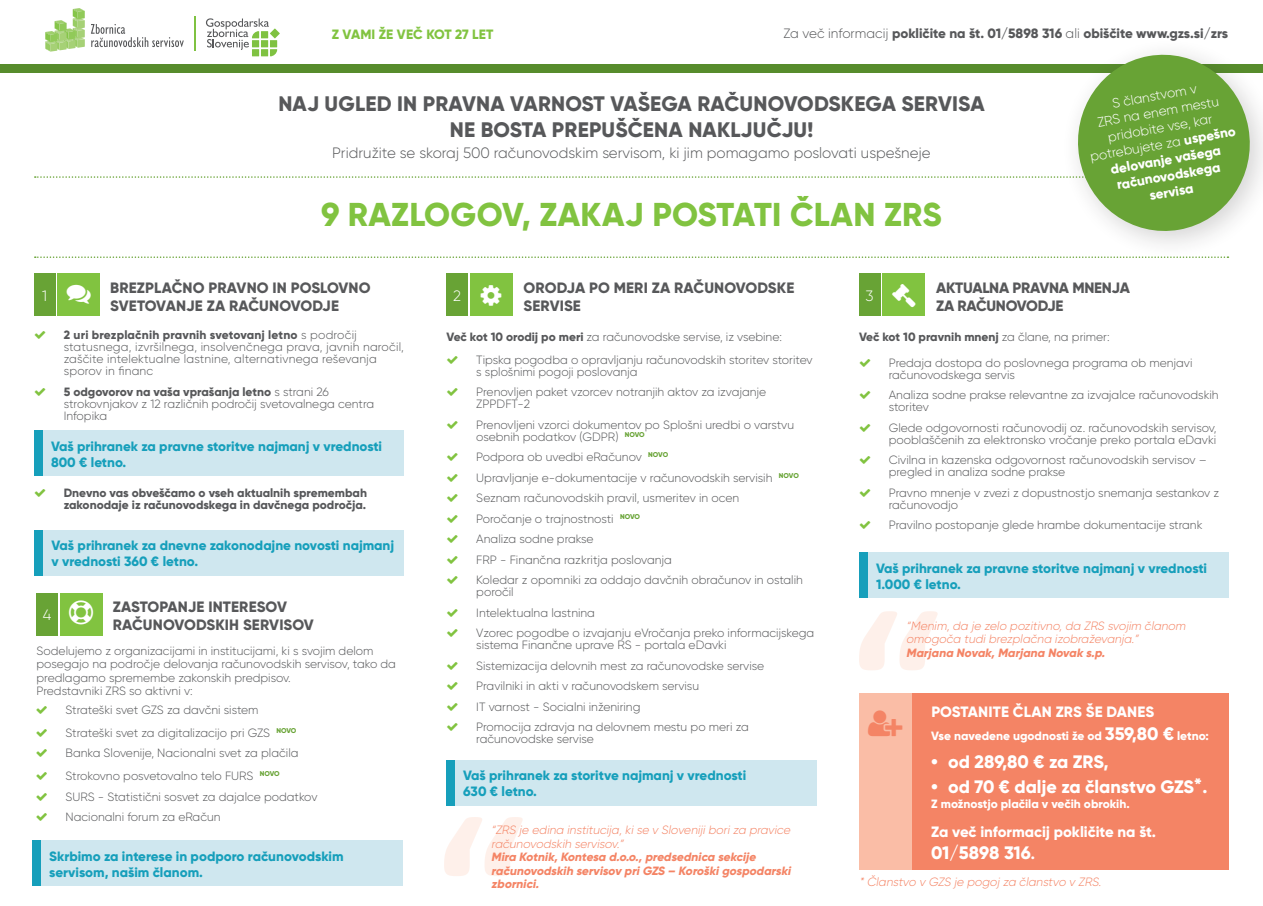
<style>
.page{position:relative;width:1263px;height:906px;background:#fff}
.page>*{position:absolute;margin:0;border:0;box-sizing:border-box;transform-origin:0 0}
.t1{font:800 33px "Gilroy";letter-spacing:.01em;color:#81c340}
.t2{font:800 21px "Gilroy";letter-spacing:.01em;color:#57585a}
.t3{font:800 18px "Gilroy";color:#fff}
.t4{font:800 15px/18px "Gilroy";color:#57585a}
.t5{font:300 15px "Gilroy";color:#57585a}
.t6{font:800 15px "Gilroy";color:#fff}
.t7{font:300 15px "Gilroy";color:#fff}
.t8{font:800 13.5px/16.2px "Gilroy";color:#169fbb}
.t9{font:300 13.5px/16.2px "Gilroy";color:#fff;text-align:center}
.t10{font:800 13.5px "Gilroy";color:#57585a}
.t11{font:800 13.5px "Gilroy";letter-spacing:.01em;color:#81c340}
.t12{font:300 12px/12px "Gilroy";color:#57585a}
.t13{font:italic 300 12px/13.5px "Gilroy";color:#f48465}
.t14{font:800 12px/12px "Gilroy";color:#57585a}
.t15{font:italic 800 12px/13.5px "Gilroy";color:#f48465}
.t16{font:800 12px "Gilroy";color:#fff}
.s1{font-weight:300}
.s2{font-weight:800}
.s3{font-size:18px}
.s4{font-size:21px}
.s5{font-size:15px}
</style>
<div class="page">
<svg style="left:444px;top:817px;width:79px;height:59px"></svg>
<svg style="left:859px;top:611px;width:79px;height:59px"></svg>
<div style="left:43px;top:530px;width:361px;height:45px;background:#cfe7ef"></div>
<div style="left:455px;top:760px;width:361px;height:45px;background:#cfe7ef"></div>
<div style="left:867px;top:553px;width:362px;height:45px;background:#cfe7ef"></div>
<div style="left:43px;top:431px;width:361px;height:45px;background:#cfe7ef"></div>
<div style="left:34px;top:431px;width:9px;height:45px;background:#169fbb"></div>
<div style="left:34px;top:530px;width:9px;height:45px;background:#169fbb"></div>
<div style="left:446px;top:760px;width:8px;height:45px;background:#169fbb"></div>
<div style="left:859px;top:553px;width:8px;height:45px;background:#169fbb"></div>
<div style="left:0;top:64px;width:1263px;height:9px;background:#578c2c"></div>
<div style="left:867px;top:693px;width:362px;height:177px;background:#f48465"></div>
<div style="left:859px;top:693px;width:52px;height:177px;background:#fabda6"></div>
<div style="left:58px;top:274px;width:42px;height:42px;background:#81c340"></div>
<div style="left:470px;top:274px;width:42px;height:42px;background:#81c340"></div>
<div style="left:882px;top:274px;width:43px;height:42px;background:#81c340"></div>
<div style="left:34px;top:274px;width:21px;height:42px;background:#68a335"></div>
<div style="left:446px;top:274px;width:22px;height:42px;background:#68a335"></div>
<div style="left:859px;top:274px;width:21px;height:42px;background:#68a335"></div>
<svg style="left:35px;top:256px;width:1024px;height:2px"></svg>
<div style="left:1060px;top:37px;width:203px;height:223px;background:#231f20;opacity:.2"></div>
<div style="left:41px;top:841px;width:361px;height:45px;background:#cfe7ef"></div>
<div style="left:32px;top:841px;width:9px;height:45px;background:#169fbb"></div>
<div style="left:60px;top:593px;width:43px;height:42px;background:#81c340"></div>
<div style="left:37px;top:593px;width:21px;height:42px;background:#68a335"></div>
<svg style="left:35px;top:8px;width:1222px;height:230px"></svg>
<p class="t11" style="left:332px;top:26px;width:163px">Z VAMI ŽE VEČ KOT 27 LET</p>
<p class="t10" style="left:783px;top:24px;width:446px"><span class="s1">Za več informacij</span> pokličite na št. 01/5898 316 <span class="s1">ali</span> obiščite www.gzs.si/zrs</p>
<p class="t2" style="left:278px;top:91px;width:708px">NAJ UGLED IN PRAVNA VARNOST VAŠEGA RAČUNOVODSKEGA SERVISA</p>
<p class="t2" style="left:450px;top:116px;width:365px">NE BOSTA PREPUŠČENA NAKLJUČJU!</p>
<p class="t5" style="left:332px;top:143px;width:600px">Pridružite se skoraj 500 računovodskim servisom, ki jim pomagamo poslovati uspešneje</p>
<p class="t1" style="left:321px;top:193px;width:622px">9 RAZLOGOV, ZAKAJ POSTATI ČLAN ZRS</p>
<p class="t9" style="left:1080px;top:101px;width:149px;rotate:-10deg">S članstvom v<br>ZRS na enem mestu pridobite vse, kar potrebujete za <span class="s2">uspešno delovanje vašega računovodskega servisa</span></p>
<p class="t4" style="left:110px;top:278px;width:262px">BREZPLAČNO PRAVNO IN POSLOVNO<br>SVETOVANJE ZA RAČUNOVODJE</p>
<p class="t4" style="left:524px;top:278px;width:272px">ORODJA PO MERI ZA RAČUNOVODSKE<br>SERVISE</p>
<p class="t4" style="left:936px;top:278px;width:195px">AKTUALNA PRAVNA MNENJA<br>ZA RAČUNOVODJE</p>
<p class="t14" style="left:64px;top:329px;width:295px">2 uri brezplačnih pravnih svetovanj letno <span class="s1">s področij</span></p>
<p class="t12" style="left:446px;top:331px;width:337px"><span class="s2">Več kot 10 orodij po meri</span> za računovodske servise, iz vsebine:</p>
<p class="t14" style="left:859px;top:331px;width:252px">Več kot 10 pravnih mnenj <span class="s1">za člane, na primer:</span></p>
<p class="t12" style="left:64px;top:341px;width:342px">statusnega, izvršilnega, insolvenčnega prava, javnih naročil, zaščite intelektualne lastnine, alternativnega reševanja sporov in financ</p>
<p class="t12" style="left:64px;top:385px;width:312px"><span class="s2">5 odgovorov na vaša vprašanja letno</span> s strani 26 strokovnjakov z 12 različnih področij svetovalnega centra<br>Infopika</p>
<p class="t7" style="left:42px;top:286px;width:6px">1</p>
<p class="t7" style="left:453px;top:286px;width:9px">2</p>
<p class="t7" style="left:865px;top:286px;width:10px">3</p>
<p class="t12" style="left:476px;top:353px;width:338px">Tipska pogodba o opravljanju računovodskih storitev storitev s splošnimi pogoji poslovanja</p>
<p class="t12" style="left:476px;top:386px;width:291px">Prenovljen paket vzorcev notranjih aktov za izvajanje<br>ZPPDFT-2</p>
<p class="t12" style="left:476px;top:418px;width:319px">Prenovljeni vzorci dokumentov po Splošni uredbi o varstvu osebnih podatkov (GDPR) <sup>NOVO</sup></p>
<p class="t12" style="left:476px;top:451px;width:193px">Podpora ob uvedbi eRačunov <sup>NOVO</sup></p>
<p class="t12" style="left:476px;top:471px;width:324px">Upravljanje e-dokumentacije v računovodskih servisih <sup>NOVO</sup></p>
<p class="t12" style="left:476px;top:492px;width:264px">Seznam računovodskih pravil, usmeritev in ocen</p>
<p class="t12" style="left:476px;top:512px;width:165px">Poročanje o trajnostnosti <sup>NOVO</sup></p>
<p class="t12" style="left:476px;top:533px;width:119px">Analiza sodne prakse</p>
<p class="t12" style="left:476px;top:553px;width:197px">FRP - Finančna razkritja poslovanja</p>
<p class="t12" style="left:476px;top:574px;width:328px">Koledar z opomniki za oddajo davčnih obračunov in ostalih poročil</p>
<p class="t12" style="left:476px;top:606px;width:120px">Intelektualna lastnina</p>
<p class="t12" style="left:476px;top:627px;width:340px">Vzorec pogodbe o izvajanju eVročanja preko informacijskega sistema Finančne uprave RS - portala eDavki</p>
<p class="t12" style="left:476px;top:659px;width:289px">Sistemizacija delovnih mest za računovodske servise</p>
<p class="t12" style="left:476px;top:680px;width:224px">Pravilniki in akti v računovodskem servisu</p>
<p class="t12" style="left:476px;top:700px;width:166px">IT varnost - Socialni inženiring</p>
<p class="t12" style="left:476px;top:721px;width:274px">Promocija zdravja na delovnem mestu po meri za računovodske servise</p>
<p class="t12" style="left:889px;top:356px;width:305px">Predaja dostopa do poslovnega programa ob menjavi računovodskega servis</p>
<p class="t12" style="left:889px;top:389px;width:331px">Analiza sodne prakse relevantne za izvajalce računovodskih storitev</p>
<p class="t12" style="left:889px;top:421px;width:329px">Glede odgovornosti računovodij oz. računovodskih servisov, pooblaščenih za elektronsko vročanje preko portala eDavki</p>
<p class="t12" style="left:889px;top:454px;width:320px">Civilna in kazenska odgovornost računovodskih servisov – pregled in analiza sodne prakse</p>
<p class="t12" style="left:889px;top:486px;width:332px">Pravno mnenje v zvezi z dopustnostjo snemanja sestankov z računovodjo</p>
<p class="t12" style="left:889px;top:519px;width:315px">Pravilno postopanje glede hrambe dokumentacije strank</p>
<p class="t8" style="left:51px;top:438px;width:333px">Vaš prihranek za pravne storitve najmanj v vrednosti</p>
<p class="t8" style="left:51px;top:454px;width:77px">800 € letno.</p>
<p class="t14" style="left:64px;top:487px;width:305px">Dnevno vas obveščamo o vseh aktualnih spremembah zakonodaje iz računovodskega in davčnega področja.</p>
<p class="t8" style="left:51px;top:537px;width:344px">Vaš prihranek za dnevne zakonodajne novosti najmanj v vrednosti 360 € letno.</p>
<p class="t8" style="left:876px;top:560px;width:333px">Vaš prihranek za pravne storitve najmanj v vrednosti</p>
<p class="t8" style="left:876px;top:576px;width:86px">1.000 € letno.</p>
<p class="t4" style="left:113px;top:598px;width:202px">ZASTOPANJE INTERESOV<br>RAČUNOVODSKIH SERVISOV</p>
<p class="t12" style="left:37px;top:643px;width:361px;line-height:13.5px">Sodelujemo z organizacijami in institucijami, ki s svojim delom posegajo na področje delovanja računovodskih servisov, tako da predlagamo spremembe zakonskih predpisov.</p>
<p class="t12" style="left:37px;top:685px;width:158px">Predstavniki ZRS so aktivni v:</p>
<p class="t7" style="left:43px;top:605px;width:10px">4</p>
<p class="t13" style="left:906px;top:619px;width:283px">“Menim,da je zelo pozitivno,da ZRS svojim članom omogoča tudibrezplačna izobraževanja.”</p>
<p class="t15" style="left:906px;top:646px;width:203px">Marjana Novak,Marjana Novak s.p.</p>
<p class="t6" style="left:931px;top:702px;width:225px">POSTANITE ČLAN ZRS ŠE DANES</p>
<p class="t16" style="left:931px;top:728px;width:279px">Vse navedene ugodnosti že od <span class="s3">359,80 €</span> letno:</p>
<p class="t3" style="left:931px;top:750px;width:179px">• od 289,80 € za ZRS,</p>
<p class="t3" style="left:931px;top:775px;width:278px">• od 70 € dalje za članstvo GZS<span class="s4">*</span>.</p>
<p class="t16" style="left:931px;top:796px;width:200px">Z možnostjo plačila v večih obrokih.</p>
<p class="t6" style="left:931px;top:822px;width:226px">Za več informacij pokličite na št.</p>
<p class="t3" style="left:931px;top:841px;width:105px">01/5898 316<span class="s5">.</span></p>
<p class="t12" style="left:66px;top:703px;width:194px">Strateški svet GZS za davčni sistem</p>
<p class="t12" style="left:66px;top:726px;width:232px">Strateški svet za digitalizacijo pri GZS <sup>NOVO</sup></p>
<p class="t12" style="left:66px;top:747px;width:234px">Banka Slovenije, Nacionalni svet za plačila</p>
<p class="t12" style="left:66px;top:770px;width:216px">Strokovno posvetovalno telo FURS <sup>NOVO</sup></p>
<p class="t12" style="left:66px;top:790px;width:253px">SURS - Statistični sosvet za dajalce podatkov</p>
<p class="t12" style="left:66px;top:811px;width:157px">Nacionalni forum za eRačun</p>
<p class="t8" style="left:463px;top:767px;width:285px">Vaš prihranek za storitve najmanj v vrednosti</p>
<p class="t8" style="left:463px;top:783px;width:75px">630 € letno.</p>
<p class="t13" style="left:491px;top:823px;width:303px">“ZRS je edina institucija,kise v Slovenijiboriza pravice računovodskih servisov.”</p>
<p class="t15" style="left:491px;top:850px;width:303px">Mira Kotnik,Kontesa d.o.o.,predsednica sekcije računovodskih servisov priGZS – Koroškigospodarski zbornici.</p>
<p class="t8" style="left:49px;top:847px;width:296px">Skrbimo za interese in podporo računovodskim servisom, našim članom.</p>
<p class="t13" style="left:859px;top:875px;width:246px">*Članstvo v GZS je pogoj za članstvo v ZRS.</p>
</div>
